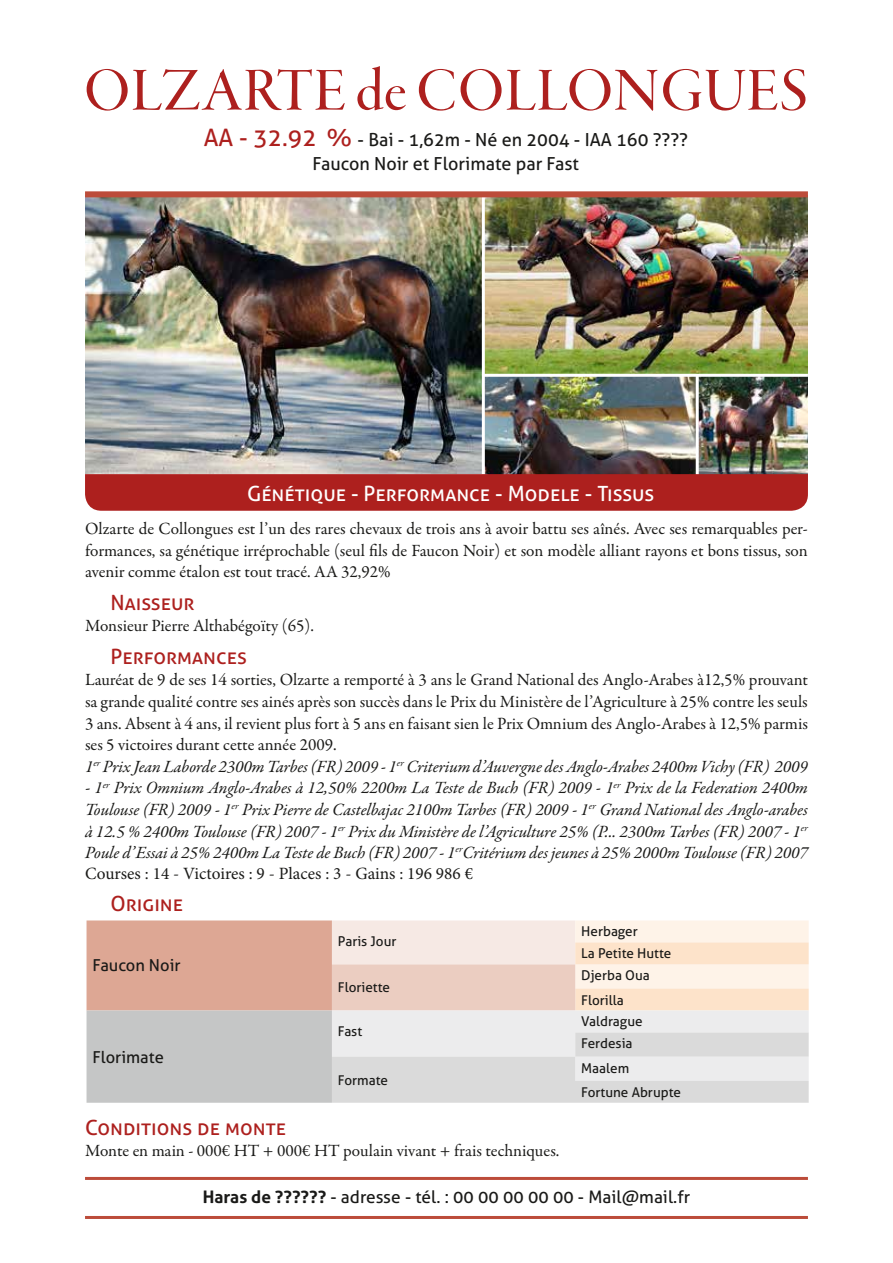
<style>
.page{position:relative;width:893px;height:1263px;background:#fff}
.page>*{position:absolute;margin:0;border:0;box-sizing:border-box;transform-origin:0 0}
.t1{font:63px "Garamond Premr Pro Med Disp";letter-spacing:.01em;color:#ad201e}
.t2{font:21px "Aller";color:#ad201e}
.t3{font:21px "Aller";color:#fff}
.t4{font:18px/24px "Aller";color:#1a1a18;text-align:center}
.t5{font:17.25px/21.6px "Garamond Premr Pro";color:#1a1a18;text-align:justify}
.t6{font:italic 17.25px/21.6px "Garamond Premr Pro";letter-spacing:-.005em;color:#1a1a18;text-align:justify}
.t7{font:17.25px "Aller";letter-spacing:.005em;color:#1a1a18}
.t8{font:17.25px "Minion Pro";color:#1a1a18}
.t9{font:16.5px "Aller";color:#1a1a18}
.t10{font:13.5px/24.2px "Aller";color:#1a1a18}
.s1{font-size:24px;color:#ad201e}
.s2{font-style:italic}
.s3{font-weight:700}
</style>
<div class="page">
<svg style="left:87px;top:920px;width:722px;height:183px"></svg>
<img style="left:85px;top:197px;width:397px;height:277px">
<img style="left:485px;top:197px;width:323px;height:277px">
<hr style="left:696px;top:375px;width:3px;height:117px;background:#fff">
<hr style="left:483px;top:374px;width:325px;height:3px;background:#fff">
<div style="left:85px;top:474px;width:723px;height:37px;background:#ad201e"></div>
<div style="left:85px;top:191px;width:723px;height:6px;background:#bc4c3a"></div>
<hr style="left:85px;top:1177px;width:723px;height:3px;background:#bc4c3a">
<hr style="left:85px;top:1216px;width:723px;height:3px;background:#bc4c3a">
<h1 class="t1" style="left:84px;top:56px;width:726px">OLZARTE de COLLONGUES</h1>
<p class="t4" style="left:204px;top:128px;width:486px"><span class="s1">AA - 32.92 %</span> - Bai - 1,62m - Né en 2004 - IAA 160 ????<br>Faucon Noir et Florimate par Fast</p>
<p class="t3" style="left:247px;top:481px;width:409px">Génétique - Performance - Modele - Tissus</p>
<p class="t5" style="left:85px;top:518px;width:724px">Olzarte de Collongues est l’un des rares chevaux de trois ans à avoir battu ses aînés. Avec ses remarquables per&shy;formances, sa génétique irréprochable (seul fils de Faucon Noir) et son modèle alliant rayons et bons tissus, son avenir comme étalon est tout tracé. AA 32,92%</p>
<p class="t2" style="left:111px;top:589px;width:86px">Naisseur</p>
<p class="t5" style="left:85px;top:616px;width:230px">Monsieur Pierre Althabégoïty (65).</p>
<p class="t2" style="left:111px;top:643px;width:138px">Performances</p>
<p class="t5" style="left:85px;top:670px;width:724px;text-align:left">Lauréat de 9 de ses 14 sorties, Olzarte a remporté à 3 ans le Grand National des Anglo-Arabes à12,5% prouvant sa grande qualité contre ses ainés après son succès dans le Prix du Ministère de l’Agriculture à 25% contre les seuls 3 ans. Absent à 4 ans, il revient plus fort à 5 ans en faisant sien le Prix Omnium des Anglo-Arabes à 12,5% parmis ses 5 victoires durant cette année 2009.<br><span class="s2">1</span><sup>er</sup> <span class="s2">Prix Jean Laborde 2300m Tarbes (FR) 2009 - 1</span><sup>er</sup> <span class="s2">Criterium d’Auvergne des Anglo-Arabes 2400m Vichy (FR) 2009</span></p>
<p class="t6" style="left:85px;top:778px;width:724px">- 1<sup>er</sup> Prix Omnium Anglo-Arabes à 12,50% 2200m La Teste de Buch (FR) 2009 - 1<sup>er</sup> Prix de la Federation 2400m Toulouse (FR) 2009 - 1<sup>er</sup> Prix Pierre de Castelbajac 2100m Tarbes (FR) 2009 - 1<sup>er</sup> Grand National des Anglo-arabes à 12.5 % 2400m Toulouse (FR) 2007 - 1<sup>er</sup> Prix du Ministère de l’Agriculture 25% (P... 2300m Tarbes (FR) 2007 - 1<sup>er </sup>Poule d’Essai à 25% 2400m La Teste de Buch (FR) 2007 - 1<sup>er</sup>Critérium des jeunes à 25% 2000m Toulouse (FR) 2007</p>
<p class="t8" style="left:85px;top:862px;width:389px">Courses : 14 - Victoires : 9 - Places : 3 - Gains : 196 986 €</p>
<p class="t2" style="left:111px;top:891px;width:74px">Origine</p>
<p class="t9" style="left:93px;top:955px;width:90px">Faucon Noir</p>
<p class="t9" style="left:93px;top:1047px;width:73px">Florimate</p>
<p class="t10" style="left:338px;top:929px;width:60px">Paris Jour</p>
<p class="t10" style="left:338px;top:975px;width:54px">Floriette</p>
<p class="t10" style="left:338px;top:1019px;width:26px">Fast</p>
<p class="t10" style="left:338px;top:1068px;width:52px">Formate</p>
<p class="t2" style="left:85px;top:1114px;width:202px">Conditions de monte</p>
<p class="t5" style="left:85px;top:1141px;width:476px">Monte en main - 000€ HT + 000€ HT poulain vivant + frais techniques.</p>
<p class="t10" style="left:581px;top:919px;width:58px">Herbager</p>
<p class="t10" style="left:581px;top:941px;width:92px">La Petite Hutte</p>
<p class="t10" style="left:581px;top:963px;width:70px">Djerba Oua<br>Florilla</p>
<p class="t10" style="left:581px;top:1009px;width:63px">Valdrague</p>
<p class="t10" style="left:581px;top:1031px;width:53px">Ferdesia</p>
<p class="t10" style="left:581px;top:1056px;width:101px">Maalem<br>Fortune Abrupte</p>
<p class="t7" style="left:203px;top:1187px;width:489px"><span class="s3">Haras de ??????</span> - adresse - tél. : 00 00 00 00 00 - Mail@mail.fr</p>
</div>
